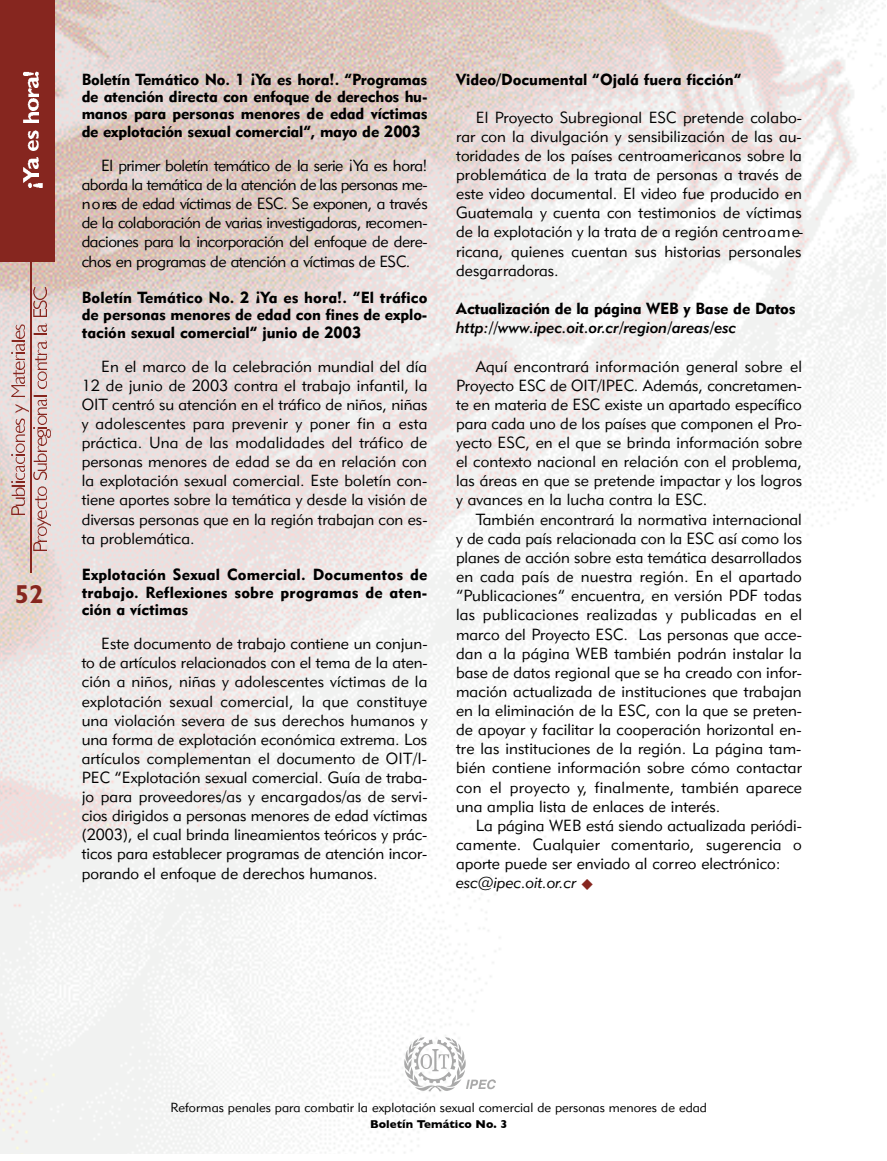
<style>
.page{position:relative;width:887px;height:1161px;background:#fff}
.page>*{position:absolute;margin:0;border:0;box-sizing:border-box;transform-origin:0 0}
.t1{font:700 26.07px "Gill Sans";color:#86261f}
.t2{font:15.92px/19.1px "Geometric 415 BT Lite A";color:#000;text-align:justify}
.t3{font:15.92px/17.3px "Geometric 415 BT Black A";color:#000;text-align:justify}
.t4{font:15.92px "Geometric 415 BT Medium Italic A";color:#000}
.t5{font:15.92px "Geometric 415 BT Lite Italic A";color:#000}
.t6{font:13.12px "Geometric 415 BT Lite A";color:#000}
.t7{font:700 11.55px "Gill Sans";color:#000}
.s1{color:#86261f}
</style>
<div class="page">
<img style="left:0;top:0;width:885px;height:1154px">
<div style="left:0;top:0;width:55px;height:262px;background:#86261f"></div>
<img style="left:9px;top:507px;width:15px;height:7px">
<img style="left:9px;top:498px;width:15px;height:7px">
<img style="left:9px;top:487px;width:15px;height:8px">
<svg style="left:9px;top:482px;width:15px;height:4px"></svg>
<img style="left:9px;top:474px;width:15px;height:6px">
<img style="left:9px;top:458px;width:15px;height:14px">
<svg style="left:9px;top:454px;width:15px;height:1px"></svg>
<img style="left:9px;top:419px;width:15px;height:33px">
<img style="left:9px;top:404px;width:19px;height:8px">
<img style="left:9px;top:385px;width:15px;height:12px">
<img style="left:9px;top:362px;width:15px;height:21px">
<img style="left:9px;top:354px;width:15px;height:6px">
<svg style="left:9px;top:352px;width:15px;height:1px"></svg>
<img style="left:9px;top:343px;width:15px;height:7px">
<svg style="left:9px;top:340px;width:15px;height:1px"></svg>
<img style="left:9px;top:324px;width:15px;height:14px">
<img style="left:32px;top:543px;width:15px;height:7px">
<img style="left:32px;top:526px;width:15px;height:15px">
<img style="left:32px;top:519px;width:19px;height:7px">
<img style="left:32px;top:486px;width:15px;height:32px">
<img style="left:32px;top:472px;width:15px;height:7px">
<img style="left:32px;top:463px;width:15px;height:7px">
<img style="left:32px;top:453px;width:15px;height:8px">
<img style="left:32px;top:438px;width:15px;height:13px">
<img style="left:32px;top:430px;width:19px;height:7px">
<svg style="left:32px;top:427px;width:15px;height:1px"></svg>
<img style="left:32px;top:416px;width:15px;height:9px">
<img style="left:32px;top:398px;width:15px;height:16px">
<svg style="left:32px;top:396px;width:15px;height:1px"></svg>
<img style="left:32px;top:382px;width:15px;height:6px">
<img style="left:32px;top:341px;width:15px;height:39px">
<svg style="left:32px;top:333px;width:15px;height:1px"></svg>
<img style="left:32px;top:323px;width:15px;height:8px">
<img style="left:32px;top:310px;width:15px;height:7px">
<img style="left:32px;top:301px;width:15px;height:7px">
<img style="left:32px;top:288px;width:15px;height:11px">
<hr style="left:30px;top:258px;width:2px;height:314px;background:#86261f">
<img style="left:27px;top:183px;width:16px;height:4px">
<img style="left:23px;top:169px;width:16px;height:13px">
<img style="left:23px;top:158px;width:16px;height:11px">
<img style="left:27px;top:130px;width:12px;height:21px">
<img style="left:23px;top:112px;width:16px;height:10px">
<img style="left:27px;top:99px;width:12px;height:11px">
<img style="left:27px;top:77px;width:12px;height:19px">
<img style="left:23px;top:71px;width:16px;height:4px">
<img style="left:405px;top:1037px;width:90px;height:65px">
<h1 class="t1" style="left:15px;top:585px;width:30px">52</h1>
<p class="t3" style="left:82px;top:72px;width:347px">Boletín Temático No. 1 ¡Ya es hora!. “Pro g ra m a s de atención directa con enfoque de derechos hu&shy;manos para personas menores de edad víctimas de explotación sexual comercial”, mayo de 2003</p>
<p class="t2" style="left:82px;top:157px;width:347px;text-indent:19px">El primer boletín temático de la serie ¡Ya es hora! a b o rda la temática de la atención de las personas me&shy;n o res de edad víctimas de ESC. Se exponen, a través de la colaboración de varias investigadoras, re c o m e n&shy;daciones para la incorporación del enfoque de dere&shy;chos en programas de atención a víctimas de ESC.</p>
<p class="t3" style="left:82px;top:290px;width:347px">Boletín Temático No. 2 ¡Ya es hora!. “El tráfico de personas menores de edad con fines de explo&shy;tación sexual comercial” junio de 2003</p>
<p class="t2" style="left:82px;top:358px;width:347px;text-indent:19px">En el marco de la celebración mundial del día 12 de junio de 2003 contra el trabajo infantil, la OIT centró su atención en el tráfico de niños, niñas y adolescentes para prevenir y poner fin a esta práctica. Una de las modalidades del tráfico de personas menores de edad se da en relación con la explotación sexual comercial. Este boletín con&shy;tiene aportes sobre la temática y desde la visión de diversas personas que en la región trabajan con es&shy;ta problemática.</p>
<p class="t3" style="left:82px;top:568px;width:347px">Explotación Sexual Comercial. Documentos de trabajo. Reflexiones sobre programas de aten&shy;ción a víctimas</p>
<p class="t2" style="left:82px;top:636px;width:347px;text-indent:19px">Este documento de trabajo contiene un conjun&shy;to de artículos relacionados con el tema de la aten&shy;ción a niños, niñas y adolescentes víctimas de la explotación sexual comercial, la que constituye una violación severa de sus derechos humanos y una forma de explotación económica extrema. Los artículos complementan el documento de OIT/I-PEC “Explotación sexual comercial. Guía de traba&shy;jo para proveedores/as y encargados/as de servi&shy;cios dirigidos a personas menores de edad víctimas (2003), el cual brinda lineamientos teóricos y prác&shy;ticos para establecer programas de atención incor&shy;porando el enfoque de derechos humanos.</p>
<p class="t3" style="left:456px;top:72px;width:287px">Video/Documental “Ojalá fuera ficción”</p>
<p class="t2" style="left:456px;top:109px;width:349px;text-indent:20px">El Proyecto Subregional ESC pretende colabo&shy;rar con la divulgación y sensibilización de las au&shy;toridades de los países centroamericanos sobre la p roblemática de la trata de personas a través de este video documental. El video fue producido en Guatemala y cuenta con testimonios de víctimas de la explotación y la trata de a región centro a m e&shy;ricana, quienes cuentan sus historias personales d e s g a rradoras.</p>
<p class="t3" style="left:456px;top:302px;width:341px">Actualización de la página WEB y Base de Datos</p>
<p class="t4" style="left:456px;top:322px;width:282px">http://www.ipec.oit.or.cr/region/areas/esc</p>
<p class="t2" style="left:456px;top:358px;width:347px;text-indent:20px">Aquí encontrará información general sobre el Proyecto ESC de OIT/IPEC. Además, concretamen&shy;te en materia de ESC existe un apartado específico para cada uno de los países que componen el Pro&shy;yecto ESC, en el que se brinda información sobre el contexto nacional en relación con el problema, las áreas en que se pretende impactar y los logros y avances en la lucha contra la ESC.</p>
<p class="t2" style="left:456px;top:511px;width:347px;text-indent:20px">También encontrará la normativa internacional y de cada país relacionada con la ESC así como los planes de acción sobre esta temática desarrollados en cada país de nuestra región. En el apartado “Publicaciones” encuentra, en versión PDF todas las publicaciones realizadas y publicadas en el marco del Proyecto ESC. Las personas que acce&shy;dan a la página WEB también podrán instalar la base de datos regional que se ha creado con infor&shy;mación actualizada de instituciones que trabajan en la eliminación de la ESC, con la que se preten&shy;de apoyar y facilitar la cooperación horizontal en&shy;tre las instituciones de la región. La página tam&shy;bién contiene información sobre cómo contactar con el proyecto y, finalmente, también aparece una amplia lista de enlaces de interés.</p>
<p class="t2" style="left:456px;top:817px;width:347px;text-indent:20px">La página WEB está siendo actualizada periódi&shy;camente. Cualquier comentario, sugerencia o aporte puede ser enviado al correo electrónico:</p>
<p class="t5" style="left:456px;top:877px;width:138px">esc@ipec.oit.or.cr <span class="s1">◆</span></p>
<p class="t6" style="left:170px;top:1103px;width:538px">Reformas penales para combatir la explotación sexual comercial de personas menores de edad</p>
<p class="t7" style="left:370px;top:1117px;width:139px">Boletín Temático No. 3</p>
</div>
